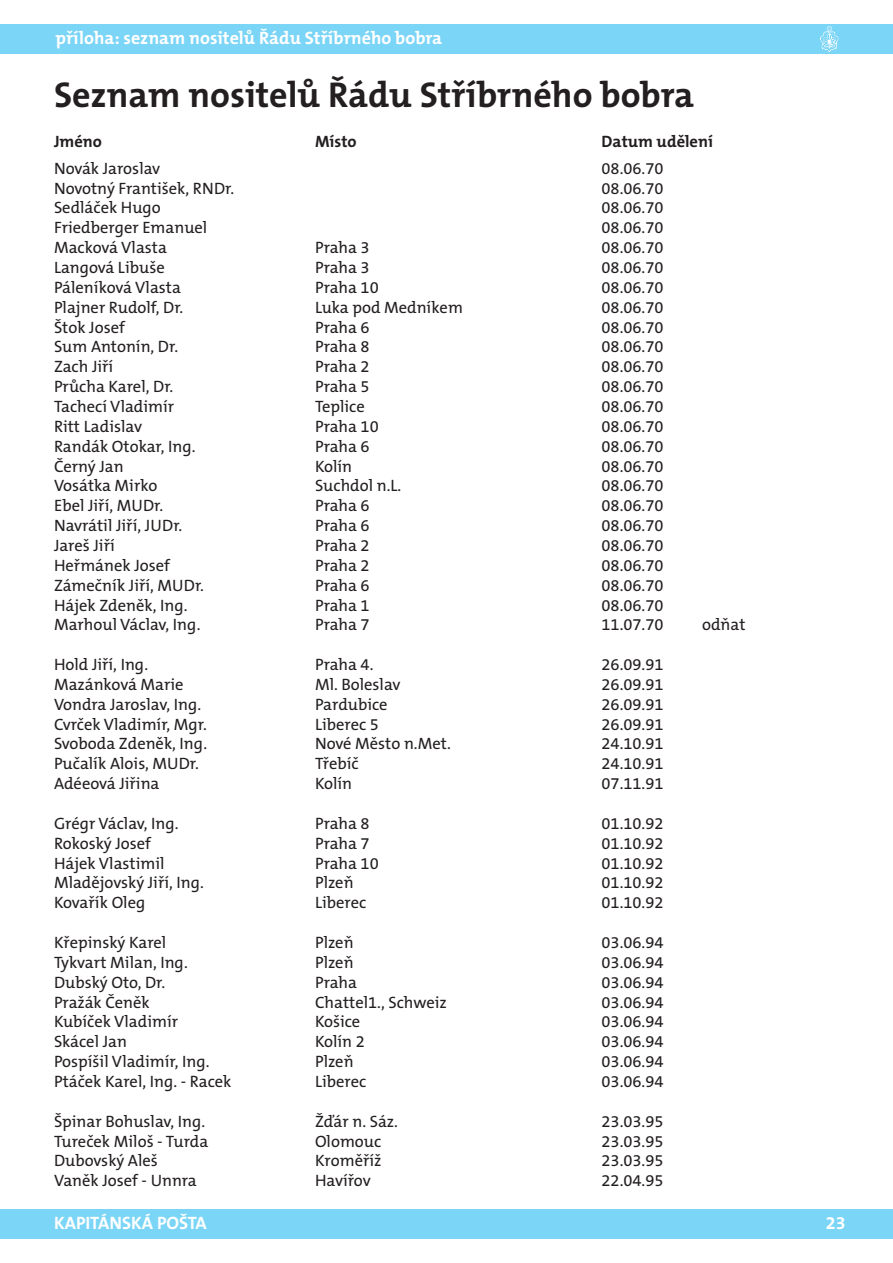
<style>
.page{position:relative;width:893px;height:1263px;background:#fff}
.page>*{position:absolute;margin:0;border:0;box-sizing:border-box;transform-origin:0 0}
.t1{font:700 36px "The Mix CE B7";color:#231f20}
.t2{font:700 18px "The Mix CE B7";color:#fff}
.t3{font:16.5px "The Mix CE B5 Plain";color:#231f20}
.t4{font:700 16.5px "The Mix CE B7";color:#231f20}
</style>
<div class="page">
<div style="left:0;top:1209px;width:893px;height:30px;background:#7bd5f6"></div>
<div style="left:0;top:24px;width:893px;height:30px;background:#7bd5f6"></div>
<svg style="left:820px;top:26px;width:19px;height:26px"></svg>
<p class="t2" style="left:55px;top:28px;width:388px">příloha: seznam nositelů Řádu Stříbrného bobra</p>
<h1 class="t1" style="left:54px;top:75px;width:642px">Seznam nositelů Řádu Stříbrného bobra</h1>
<p class="t4" style="left:54px;top:132px;width:49px">Jméno</p>
<p class="t4" style="left:315px;top:132px;width:43px">Místo</p>
<p class="t4" style="left:602px;top:132px;width:113px">Datum udělení</p>
<p class="t3" style="left:54px;top:159px;width:108px">Novák Jaroslav</p>
<p class="t3" style="left:602px;top:159px;width:63px">08.06.70</p>
<p class="t3" style="left:54px;top:179px;width:182px">Novotný František, RNDr.</p>
<p class="t3" style="left:602px;top:179px;width:63px">08.06.70</p>
<p class="t3" style="left:54px;top:199px;width:108px">Sedláček Hugo</p>
<p class="t3" style="left:602px;top:199px;width:63px">08.06.70</p>
<p class="t3" style="left:54px;top:219px;width:155px">Friedberger Emanuel</p>
<p class="t3" style="left:602px;top:219px;width:63px">08.06.70</p>
<p class="t3" style="left:54px;top:239px;width:114px">Macková Vlasta</p>
<p class="t3" style="left:315px;top:239px;width:56px">Praha 3</p>
<p class="t3" style="left:602px;top:239px;width:63px">08.06.70</p>
<p class="t3" style="left:54px;top:258px;width:112px">Langová Libuše</p>
<p class="t3" style="left:315px;top:258px;width:56px">Praha 3</p>
<p class="t3" style="left:602px;top:258px;width:63px">08.06.70</p>
<p class="t3" style="left:54px;top:278px;width:128px">Páleníková Vlasta</p>
<p class="t3" style="left:315px;top:278px;width:65px">Praha 10</p>
<p class="t3" style="left:602px;top:278px;width:63px">08.06.70</p>
<p class="t3" style="left:54px;top:298px;width:131px">Plajner Rudolf, Dr.</p>
<p class="t3" style="left:315px;top:298px;width:149px">Luka pod Medníkem</p>
<p class="t3" style="left:602px;top:298px;width:63px">08.06.70</p>
<p class="t3" style="left:54px;top:318px;width:72px">Štok Josef</p>
<p class="t3" style="left:315px;top:318px;width:56px">Praha 6</p>
<p class="t3" style="left:602px;top:318px;width:63px">08.06.70</p>
<p class="t3" style="left:54px;top:338px;width:126px">Sum Antonín, Dr.</p>
<p class="t3" style="left:315px;top:338px;width:56px">Praha 8</p>
<p class="t3" style="left:602px;top:338px;width:63px">08.06.70</p>
<p class="t3" style="left:54px;top:358px;width:61px">Zach Jiří</p>
<p class="t3" style="left:315px;top:358px;width:56px">Praha 2</p>
<p class="t3" style="left:602px;top:358px;width:63px">08.06.70</p>
<p class="t3" style="left:54px;top:378px;width:121px">Průcha Karel, Dr.</p>
<p class="t3" style="left:315px;top:378px;width:56px">Praha 5</p>
<p class="t3" style="left:602px;top:378px;width:63px">08.06.70</p>
<p class="t3" style="left:54px;top:397px;width:122px">Tachecí Vladimír</p>
<p class="t3" style="left:315px;top:397px;width:51px">Teplice</p>
<p class="t3" style="left:602px;top:397px;width:63px">08.06.70</p>
<p class="t3" style="left:54px;top:417px;width:90px">Ritt Ladislav</p>
<p class="t3" style="left:315px;top:417px;width:65px">Praha 10</p>
<p class="t3" style="left:602px;top:417px;width:63px">08.06.70</p>
<p class="t3" style="left:54px;top:437px;width:143px">Randák Otokar, Ing.</p>
<p class="t3" style="left:315px;top:437px;width:56px">Praha 6</p>
<p class="t3" style="left:602px;top:437px;width:63px">08.06.70</p>
<p class="t3" style="left:54px;top:457px;width:71px">Černý Jan</p>
<p class="t3" style="left:315px;top:457px;width:39px">Kolín</p>
<p class="t3" style="left:602px;top:457px;width:63px">08.06.70</p>
<p class="t3" style="left:54px;top:477px;width:105px">Vosátka Mirko</p>
<p class="t3" style="left:315px;top:477px;width:88px">Suchdol n.L.</p>
<p class="t3" style="left:602px;top:477px;width:63px">08.06.70</p>
<p class="t3" style="left:54px;top:497px;width:111px">Ebel Jiří, MUDr.</p>
<p class="t3" style="left:315px;top:497px;width:56px">Praha 6</p>
<p class="t3" style="left:602px;top:497px;width:63px">08.06.70</p>
<p class="t3" style="left:54px;top:516px;width:130px">Navrátil Jiří, JUDr.</p>
<p class="t3" style="left:315px;top:516px;width:56px">Praha 6</p>
<p class="t3" style="left:602px;top:516px;width:63px">08.06.70</p>
<p class="t3" style="left:54px;top:536px;width:62px">Jareš Jiří</p>
<p class="t3" style="left:315px;top:536px;width:56px">Praha 2</p>
<p class="t3" style="left:602px;top:536px;width:63px">08.06.70</p>
<p class="t3" style="left:54px;top:556px;width:117px">Heřmánek Josef</p>
<p class="t3" style="left:315px;top:556px;width:56px">Praha 2</p>
<p class="t3" style="left:602px;top:556px;width:63px">08.06.70</p>
<p class="t3" style="left:54px;top:576px;width:152px">Zámečník Jiří, MUDr.</p>
<p class="t3" style="left:315px;top:576px;width:56px">Praha 6</p>
<p class="t3" style="left:602px;top:576px;width:63px">08.06.70</p>
<p class="t3" style="left:54px;top:596px;width:135px">Hájek Zdeněk, Ing.</p>
<p class="t3" style="left:315px;top:596px;width:56px">Praha 1</p>
<p class="t3" style="left:602px;top:596px;width:63px">08.06.70</p>
<p class="t3" style="left:54px;top:616px;width:148px">Marhoul Václav, Ing.</p>
<p class="t3" style="left:315px;top:616px;width:56px">Praha 7</p>
<p class="t3" style="left:602px;top:616px;width:63px">11.07.70</p>
<p class="t3" style="left:702px;top:616px;width:45px">odňat</p>
<p class="t3" style="left:54px;top:655px;width:96px">Hold Jiří, Ing.</p>
<p class="t3" style="left:315px;top:655px;width:60px">Praha 4.</p>
<p class="t3" style="left:602px;top:655px;width:63px">26.09.91</p>
<p class="t3" style="left:54px;top:675px;width:131px">Mazánková Marie</p>
<p class="t3" style="left:315px;top:675px;width:87px">Ml. Boleslav</p>
<p class="t3" style="left:602px;top:675px;width:63px">26.09.91</p>
<p class="t3" style="left:54px;top:695px;width:149px">Vondra Jaroslav, Ing.</p>
<p class="t3" style="left:315px;top:695px;width:74px">Pardubice</p>
<p class="t3" style="left:602px;top:695px;width:63px">26.09.91</p>
<p class="t3" style="left:54px;top:715px;width:154px">Cvrček Vladimír, Mgr.</p>
<p class="t3" style="left:315px;top:715px;width:66px">Liberec 5</p>
<p class="t3" style="left:602px;top:715px;width:63px">26.09.91</p>
<p class="t3" style="left:54px;top:735px;width:155px">Svoboda Zdeněk, Ing.</p>
<p class="t3" style="left:315px;top:735px;width:138px">Nové Město n.Met.</p>
<p class="t3" style="left:602px;top:735px;width:63px">24.10.91</p>
<p class="t3" style="left:54px;top:755px;width:146px">Pučalík Alois, MUDr.</p>
<p class="t3" style="left:315px;top:755px;width:45px">Třebíč</p>
<p class="t3" style="left:602px;top:755px;width:63px">24.10.91</p>
<p class="t3" style="left:54px;top:775px;width:107px">Adéeová Jiřina</p>
<p class="t3" style="left:315px;top:775px;width:39px">Kolín</p>
<p class="t3" style="left:602px;top:775px;width:63px">07.11.91</p>
<p class="t3" style="left:54px;top:814px;width:126px">Grégr Václav, Ing.</p>
<p class="t3" style="left:315px;top:814px;width:56px">Praha 8</p>
<p class="t3" style="left:602px;top:814px;width:63px">01.10.92</p>
<p class="t3" style="left:54px;top:834px;width:99px">Rokoský Josef</p>
<p class="t3" style="left:315px;top:834px;width:56px">Praha 7</p>
<p class="t3" style="left:602px;top:834px;width:63px">01.10.92</p>
<p class="t3" style="left:54px;top:854px;width:112px">Hájek Vlastimil</p>
<p class="t3" style="left:315px;top:854px;width:65px">Praha 10</p>
<p class="t3" style="left:602px;top:854px;width:63px">01.10.92</p>
<p class="t3" style="left:54px;top:874px;width:152px">Mladějovský Jiří, Ing.</p>
<p class="t3" style="left:315px;top:874px;width:40px">Plzeň</p>
<p class="t3" style="left:602px;top:874px;width:63px">01.10.92</p>
<p class="t3" style="left:54px;top:894px;width:93px">Kovařík Oleg</p>
<p class="t3" style="left:315px;top:894px;width:53px">Liberec</p>
<p class="t3" style="left:602px;top:894px;width:63px">01.10.92</p>
<p class="t3" style="left:54px;top:933px;width:114px">Křepinský Karel</p>
<p class="t3" style="left:315px;top:933px;width:40px">Plzeň</p>
<p class="t3" style="left:602px;top:933px;width:63px">03.06.94</p>
<p class="t3" style="left:54px;top:953px;width:135px">Tykvart Milan, Ing.</p>
<p class="t3" style="left:315px;top:953px;width:40px">Plzeň</p>
<p class="t3" style="left:602px;top:953px;width:63px">03.06.94</p>
<p class="t3" style="left:54px;top:973px;width:113px">Dubský Oto, Dr.</p>
<p class="t3" style="left:315px;top:973px;width:44px">Praha</p>
<p class="t3" style="left:602px;top:973px;width:63px">03.06.94</p>
<p class="t3" style="left:54px;top:993px;width:97px">Pražák Čeněk</p>
<p class="t3" style="left:315px;top:993px;width:133px">Chattel1., Schweiz</p>
<p class="t3" style="left:602px;top:993px;width:63px">03.06.94</p>
<p class="t3" style="left:54px;top:1013px;width:126px">Kubíček Vladimír</p>
<p class="t3" style="left:315px;top:1013px;width:47px">Košice</p>
<p class="t3" style="left:602px;top:1013px;width:63px">03.06.94</p>
<p class="t3" style="left:54px;top:1033px;width:74px">Skácel Jan</p>
<p class="t3" style="left:315px;top:1033px;width:51px">Kolín 2</p>
<p class="t3" style="left:602px;top:1033px;width:63px">03.06.94</p>
<p class="t3" style="left:54px;top:1052px;width:157px">Pospíšil Vladimír, Ing.</p>
<p class="t3" style="left:315px;top:1052px;width:40px">Plzeň</p>
<p class="t3" style="left:602px;top:1052px;width:63px">03.06.94</p>
<p class="t3" style="left:54px;top:1072px;width:179px">Ptáček Karel, Ing. - Racek</p>
<p class="t3" style="left:315px;top:1072px;width:53px">Liberec</p>
<p class="t3" style="left:602px;top:1072px;width:63px">03.06.94</p>
<p class="t3" style="left:54px;top:1112px;width:153px">Špinar Bohuslav, Ing.</p>
<p class="t3" style="left:315px;top:1112px;width:85px">Žďár n. Sáz.</p>
<p class="t3" style="left:602px;top:1112px;width:63px">23.03.95</p>
<p class="t3" style="left:54px;top:1132px;width:156px">Tureček Miloš - Turda</p>
<p class="t3" style="left:315px;top:1132px;width:68px">Olomouc</p>
<p class="t3" style="left:602px;top:1132px;width:63px">23.03.95</p>
<p class="t3" style="left:54px;top:1152px;width:105px">Dubovský Aleš</p>
<p class="t3" style="left:315px;top:1152px;width:68px">Kroměříž</p>
<p class="t3" style="left:602px;top:1152px;width:63px">23.03.95</p>
<p class="t3" style="left:54px;top:1172px;width:144px">Vaněk Josef - Unnra</p>
<p class="t3" style="left:315px;top:1172px;width:57px">Havířov</p>
<p class="t3" style="left:602px;top:1172px;width:63px">22.04.95</p>
<p class="t2" style="left:54px;top:1213px;width:154px">KAPITÁNSKÁ POŠTA</p>
<p class="t2" style="left:826px;top:1213px;width:21px">23</p>
</div>
